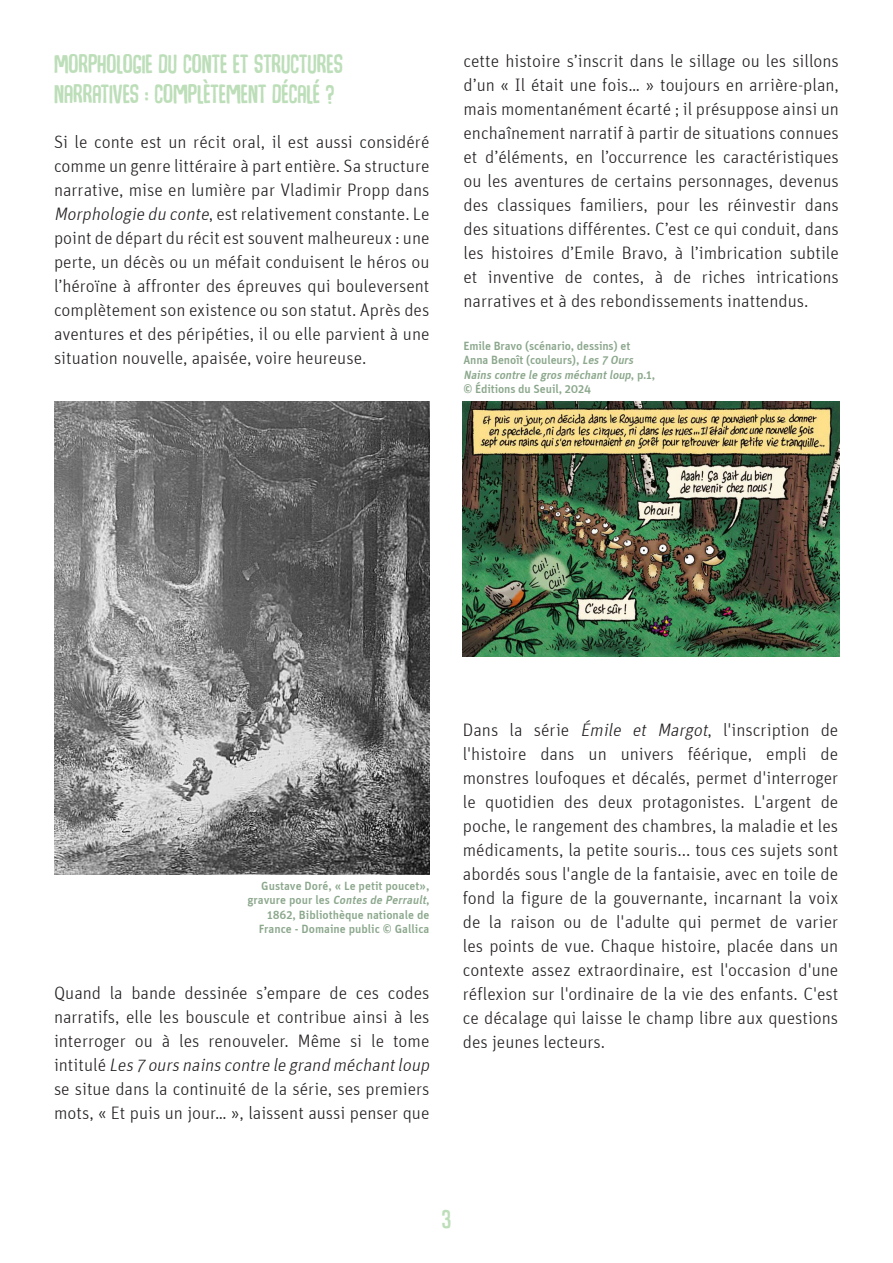
<style>
.page{position:relative;width:893px;height:1263px;background:#fff}
.page>*{position:absolute;margin:0;border:0;box-sizing:border-box;transform-origin:0 0}
.Corps{font:300 18px/24px "Unit";color:#231f20;text-align:justify}
.Titre{font:18px/30px "Hogfish DEMO";color:#bcdeb8}
.Légende{font:500 12px/14.4px "Unit";letter-spacing:-.005em;color:#8ba78c;text-align:right}
.s1{font-style:italic}
</style>
<div class="page">
<img style="left:54px;top:401px;width:375px;height:473px">
<img style="left:463px;top:401px;width:377px;height:255px">
<p class="Titre" style="left:54px;top:52px;width:290px">MORPHOLOGIE DU CONTE ET STRUCTURES<br>NARRATIVES : COMPLÈTEMENT DÉCALÉ ?</p>
<p class="Corps" style="left:54px;top:130px;width:377px">Si le conte est un récit oral, il est aussi considéré comme un genre littéraire à part entière. Sa structure narrative, mise en lumière par Vladimir Propp dans <span class="s1">Morphologie du conte</span>, est relativement constante. Le point de départ du récit est souvent malheureux : une perte, un décès ou un méfait conduisent le héros ou l’héroïne à affronter des épreuves qui bouleversent complètement son existence ou son statut. Après des aventures et des péripéties, il ou elle parvient à une situation nouvelle, apaisée, voire heureuse.</p>
<p class="Corps" style="left:463px;top:48px;width:377px">cette histoire s’inscrit dans le sillage ou les sillons d’un « Il était une fois… » toujours en arrière-plan, mais momentanément écarté ; il présuppose ainsi un enchaînement narratif à partir de situations connues et d’éléments, en l’occurrence les caractéristiques ou les aventures de certains personnages, devenus des classiques familiers, pour les réinvestir dans des situations différentes. C’est ce qui conduit, dans les histoires d’Emile Bravo, à l’imbrication subtile et inventive de contes, à de riches intrications narratives et à des rebondissements inattendus.</p>
<p class="Légende" style="left:463px;top:338px;width:193px;text-align:left">Emile Bravo (scénario, dessins) et Anna Benoît (couleurs), <span class="s1">Les 7 Ours Nains contre le gros méchantloup</span>, p . 1 , © Éditions du Seuil, 2024</p>
<p class="Légende" style="left:247px;top:878px;width:183px">Gustave Doré, « Le petit poucet»,<br>g ra v u re p o u r les <span class="s1">Contes de Perrault</span>, 1862, Bibliothèque nationale de France - Domaine public © Gallica</p>
<p class="Corps" style="left:54px;top:981px;width:381px;text-align:left">Quand la bande dessinée s’empare de ces codes narratifs, elle les bouscule et contribue ainsi à les interroger ou à les renouveler. Même si le tome i n t i t u l é <span class="s1">Les 7 ours nains contre le grand méchantloup </span>se situe dans la continuité de la série, ses premiers mots, « Et puis un jour… », laissent aussi penser que</p>
<p class="Corps" style="left:463px;top:717px;width:377px">Dans la série <span class="s1">Émile et Margot</span>, l'inscription de l'histoire dans un univers féérique, empli de monstres loufoques et décalés, permet d'interroger le quotidien des deux protagonistes. L'argent de poche, le rangement des chambres, la maladie et les médicaments, la petite souris... tous ces sujets sont abordés sous l'angle de la fantaisie, avec en toile de fond la figure de la gouvernante, incarnant la voix de la raison ou de l'adulte qui permet de varier les points de vue. Chaque histoire, placée dans un contexte assez extraordinaire, est l'occasion d'une réflexion sur l'ordinaire de la vie des enfants. C'est ce décalage qui laisse le champ libre aux questions des jeunes lecteurs.</p>
<p class="Titre" style="left:442px;top:1206px;width:11px">3</p>
</div>
